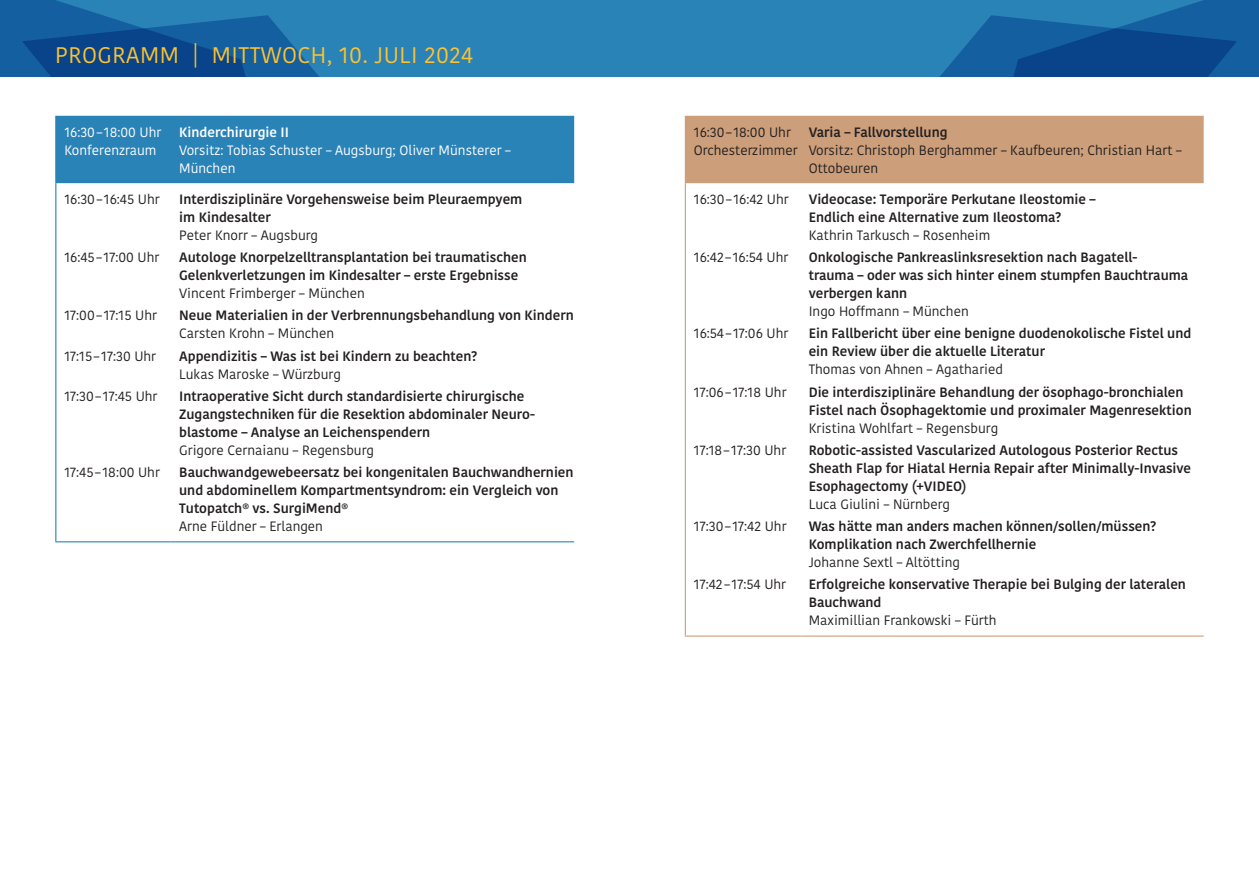
<style>
.page{position:relative;width:1259px;height:893px;background:#fff}
.page>*{position:absolute;margin:0;border:0;box-sizing:border-box;transform-origin:0 0}
.t1{font:22.5px "Kohinoor";letter-spacing:.02em;color:#fec231}
.t2{font:500 13.5px/18px "Kohinoor";color:#231f20}
.t3{font:13.5px/18px "Kohinoor";color:#231f20}
.t4{font:13.5px/18px "Kohinoor";color:#fff}
.t5{font:500 13.5px "Kohinoor";color:#fff}
</style>
<div class="page">
<div style="left:629px;top:0;width:630px;height:77px;background:#2a83b7"></div>
<svg style="left:940px;top:0;width:319px;height:77px"></svg>
<div style="left:0;top:0;width:629px;height:77px;background:#2a83b7"></div>
<svg style="left:0;top:0;width:319px;height:77px"></svg>
<div style="left:56px;top:116px;width:518px;height:67px;background:#2a83b7"></div>
<hr style="left:55px;top:116px;width:1px;height:67px;background:#2a83b7">
<hr style="left:55px;top:183px;width:1px;height:358px;background:#2a83b7">
<hr style="left:55px;top:541px;width:116px;height:1px;background:#2a83b7">
<hr style="left:171px;top:541px;width:403px;height:1px;background:#2a83b7">
<div style="left:686px;top:116px;width:517px;height:67px;background:#cc9e7a"></div>
<hr style="left:685px;top:116px;width:1px;height:67px;background:#cc9e7a">
<hr style="left:685px;top:183px;width:1px;height:452px;background:#cc9e7a">
<hr style="left:685px;top:635px;width:115px;height:2px;background:#cc9e7a">
<hr style="left:800px;top:635px;width:403px;height:2px;background:#cc9e7a">
<h1 class="t1" style="left:55px;top:41px;width:419px">PROGRAMM | MITTWOCH, 10. JULI 2024</h1>
<p class="t4" style="left:64px;top:123px;width:98px">16:30– 18:00 Uhr<br>Konferenzraum</p>
<p class="t5" style="left:179px;top:123px;width:111px">Kinderchirurgie II</p>
<p class="t4" style="left:179px;top:141px;width:333px">Vorsitz: Tobias Schuster – Augsburg; Oliver Münsterer –<br>München</p>
<p class="t3" style="left:64px;top:190px;width:97px">16:30– 16:45 Uhr</p>
<p class="t3" style="left:64px;top:249px;width:97px">16:45– 17:00 Uhr</p>
<p class="t3" style="left:64px;top:307px;width:94px">17:00– 17:15 Uhr</p>
<p class="t3" style="left:64px;top:347px;width:93px">17:15– 17:30 Uhr</p>
<p class="t3" style="left:64px;top:387px;width:95px">17:30– 17:45 Uhr</p>
<p class="t3" style="left:64px;top:464px;width:97px">17:45– 18:00 Uhr</p>
<p class="t2" style="left:179px;top:191px;width:345px">Interdisziplinäre Vorgehensweise beim Pleuraempyem im -Kindesalter</p>
<p class="t3" style="left:179px;top:226px;width:140px">Peter Knorr – Augsburg</p>
<p class="t2" style="left:179px;top:249px;width:349px">Autologe Knorpelzelltransplantation bei traumatischen<br>Gelenkverletzungen im Kindesalter – erste Ergebnisse</p>
<p class="t3" style="left:179px;top:285px;width:187px">Vincent Frimberger – München</p>
<p class="t2" style="left:179px;top:307px;width:396px">Neue Materialien in der Verbrennungsbehandlung von Kindern</p>
<p class="t3" style="left:179px;top:325px;width:156px">Carsten Krohn – München</p>
<p class="t2" style="left:179px;top:347px;width:300px">Appendizitis – Was ist bei Kindern zu beachten?</p>
<p class="t3" style="left:179px;top:365px;width:163px">Lukas Maroske – Würzburg</p>
<p class="t2" style="left:179px;top:387px;width:357px">Intraoperative Sicht durch standardisierte chirurgische<br>Zugangstechniken für die Resektion abdominaler Neuro&shy;blastome – Analyse an Leichenspendern</p>
<p class="t3" style="left:179px;top:441px;width:196px">Grigore Cernaianu – Regensburg</p>
<p class="t2" style="left:179px;top:464px;width:396px">Bauchwandgewebeersatz bei kongenitalen Bauchwandhernien und abdominellem Kompartmentsyndrom: ein Vergleich von<br>Tutopatch® vs. SurgiMend®</p>
<p class="t3" style="left:179px;top:518px;width:145px">Arne Fü ldner – Erlangen</p>
<p class="t3" style="left:694px;top:123px;width:105px">16:30– 18:00 Uhr<br>Orchesterzimmer</p>
<p class="t2" style="left:808px;top:123px;width:140px">Varia – Fallvorstellung</p>
<p class="t3" style="left:808px;top:141px;width:374px">Vorsitz: Christoph Berghammer – Kaufbeuren; Christian Hart –<br>Ottobeuren</p>
<p class="t3" style="left:694px;top:190px;width:96px">16:30– 16:42 Uhr</p>
<p class="t3" style="left:694px;top:249px;width:96px">16:42 – 16:54 Uhr</p>
<p class="t3" style="left:694px;top:325px;width:96px">16:54– 17:06 Uhr</p>
<p class="t3" style="left:694px;top:383px;width:94px">17:06– 17:18 Uhr</p>
<p class="t3" style="left:694px;top:441px;width:94px">17:18– 17:30 Uhr</p>
<p class="t3" style="left:694px;top:518px;width:94px">17:30– 17:42 Uhr</p>
<p class="t3" style="left:694px;top:576px;width:94px">17:42 – 17:54 Uhr</p>
<p class="t2" style="left:808px;top:191px;width:288px">Videocase: Temporäre Perkutane Ileostomie –<br>Endlich eine Alternative zum Ileostoma?</p>
<p class="t3" style="left:808px;top:226px;width:183px">Kathrin Tarkusch – Rosenheim</p>
<p class="t2" style="left:808px;top:249px;width:381px">Onkologische Pankreaslinksresektion nach Bagatell-<br>trauma – oder was sich hinter einem stumpfen Bauchtrauma verbergen kann</p>
<p class="t3" style="left:808px;top:303px;width:162px">Ingo Hoffmann – München</p>
<p class="t2" style="left:808px;top:325px;width:384px">Ein Fallbericht über eine benigne duodenokolische Fistel und ein Review über die aktuelle Literatur</p>
<p class="t3" style="left:808px;top:361px;width:196px">Thomas von Ahnen – Agatharied</p>
<p class="t2" style="left:808px;top:383px;width:384px">Die interdisziplinäre Behandlung der ösophago-bronchialen<br>Fistel nach Ösophagektomie und proximaler Magenresektion</p>
<p class="t3" style="left:808px;top:419px;width:191px">Kristina Wohlfart – Regensburg</p>
<p class="t2" style="left:808px;top:441px;width:384px">Robotic-assisted Vascularized Autologous Posterior Rectus<br>Sheath Flap for Hiatal Hernia Repair after Minimally-Invasive<br>Esophagectomy (+VIDEO)</p>
<p class="t3" style="left:808px;top:495px;width:143px">Luca Giulini – Nürnberg</p>
<p class="t2" style="left:808px;top:518px;width:349px">Was hätte man anders machen können/sollen/müssen?<br>Komplikation nach Zwerchfellhernie</p>
<p class="t3" style="left:808px;top:554px;width:153px">Johanne Sextl – Altötting</p>
<p class="t2" style="left:808px;top:576px;width:379px">Erfolgreiche konservative Therapie bei Bulging der lateralen<br>Bauchwand</p>
<p class="t3" style="left:808px;top:612px;width:189px">Maximillian Frankowski – Fürth</p>
</div>
